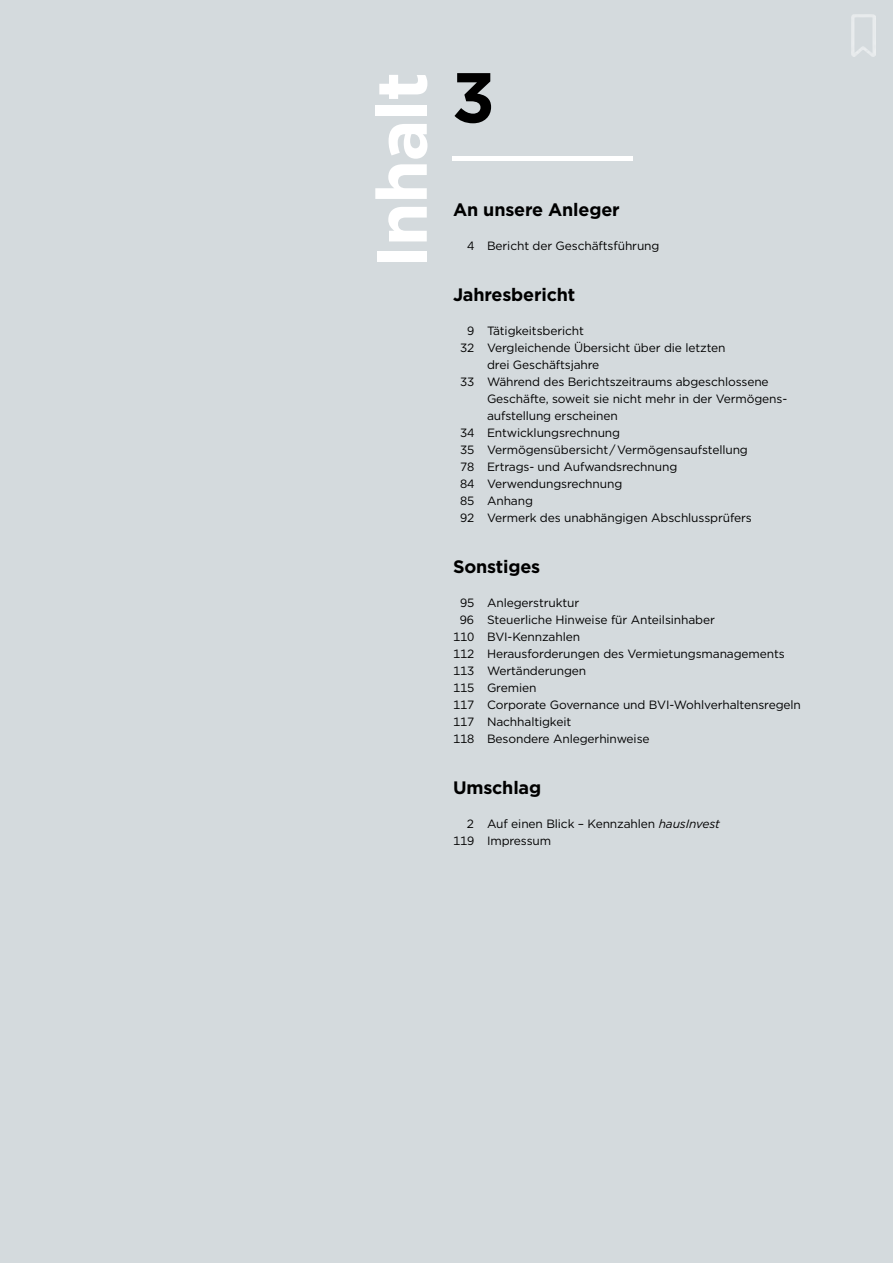
<style>
.page{position:relative;width:893px;height:1263px;background:#d4dadd}
.page>*{position:absolute;margin:0;border:0;box-sizing:border-box;transform-origin:0 0}
._01_Allgemein_Headli{font:700 70.5px "Gotham";letter-spacing:-.02em;color:#fff}
._01_Allgemein_Headli-2{font:700 70.5px "Gotham";color:#000}
._01_Inhaltsverz__Hea{font:700 18px "Gotham";letter-spacing:-.01em;color:#000}
._02_Inhaltsverz__Cop{font:12px/17px "Gotham";letter-spacing:-.01em;color:#000}
.s1{font-style:italic}
</style>
<div class="page">
<div style="left:452px;top:156px;width:181px;height:5px;background:#fff"></div>
<img style="left:851px;top:14px;width:25px;height:43px">
<p class="_01_Allgemein_Headli" style="left:355px;top:269px;width:198px;rotate:-90deg">Inhalt</p>
<p class="_01_Allgemein_Headli-2" style="left:452px;top:51px;width:44px">3</p>
<p class="_01_Inhaltsverz__Hea" style="left:453px;top:198px;width:168px">An unsere Anleger</p>
<p class="_02_Inhaltsverz__Cop" style="left:467px;top:237px;width:194px">4 Bericht der Geschäftsführung</p>
<p class="_01_Inhaltsverz__Hea" style="left:453px;top:283px;width:124px">Jahresbericht</p>
<p class="_02_Inhaltsverz__Cop" style="left:467px;top:322px;width:118px">9 Tätigkeitsbericht</p>
<p class="_02_Inhaltsverz__Cop" style="left:460px;top:339px;width:267px">32 Vergleichende Übersicht über die letzten</p>
<p class="_02_Inhaltsverz__Cop" style="left:487px;top:356px;width:114px">drei Geschäftsjahre</p>
<p class="_02_Inhaltsverz__Cop" style="left:487px;top:373px;width:302px;text-indent:-27px">33 Während des Berichtszeitraums abgeschlossene<br>Geschäfte, soweit sie nicht mehr in der Vermögens&shy;aufstellung erscheinen</p>
<p class="_02_Inhaltsverz__Cop" style="left:460px;top:424px;width:162px">34 Entwicklungsrechnung</p>
<p class="_02_Inhaltsverz__Cop" style="left:460px;top:441px;width:289px">35 Vermögensübersicht / Vermögensaufstellung</p>
<p class="_02_Inhaltsverz__Cop" style="left:460px;top:458px;width:219px">78 Ertrags- und Aufwandsrechnung</p>
<p class="_02_Inhaltsverz__Cop" style="left:460px;top:475px;width:164px">84 Verwendungsrechnung</p>
<p class="_02_Inhaltsverz__Cop" style="left:460px;top:492px;width:74px">85 Anhang</p>
<p class="_02_Inhaltsverz__Cop" style="left:460px;top:509px;width:293px">92 Vermerk des unabhängigen Abschlussprüfers</p>
<p class="_01_Inhaltsverz__Hea" style="left:453px;top:555px;width:89px">Sonstiges</p>
<p class="_02_Inhaltsverz__Cop" style="left:460px;top:594px;width:121px">95 Anlegerstruktur</p>
<p class="_02_Inhaltsverz__Cop" style="left:460px;top:611px;width:257px">96 Steuerliche Hinweise für Anteilsinhaber</p>
<p class="_02_Inhaltsverz__Cop" style="left:453px;top:628px;width:129px">110 BVI-Kennzahlen</p>
<p class="_02_Inhaltsverz__Cop" style="left:453px;top:645px;width:333px">112 Herausforderungen des Vermietungsmanagements</p>
<p class="_02_Inhaltsverz__Cop" style="left:453px;top:662px;width:135px">113 Wertänderungen</p>
<p class="_02_Inhaltsverz__Cop" style="left:453px;top:679px;width:85px">115 Gremien</p>
<p class="_02_Inhaltsverz__Cop" style="left:453px;top:696px;width:349px">117 Corporate Governance und BVI-Wohlverhaltensregeln</p>
<p class="_02_Inhaltsverz__Cop" style="left:453px;top:713px;width:120px">117 Nachhaltigkeit</p>
<p class="_02_Inhaltsverz__Cop" style="left:453px;top:730px;width:198px">118 Besondere Anlegerhinweise</p>
<p class="_01_Inhaltsverz__Hea" style="left:453px;top:776px;width:90px">Umschlag</p>
<p class="_02_Inhaltsverz__Cop" style="left:467px;top:815px;width:255px">2 Auf einen Blick – Kennzahlen <span class="s1">hausInvest</span></p>
<p class="_02_Inhaltsverz__Cop" style="left:453px;top:832px;width:100px">119 Impressum</p>
</div>
